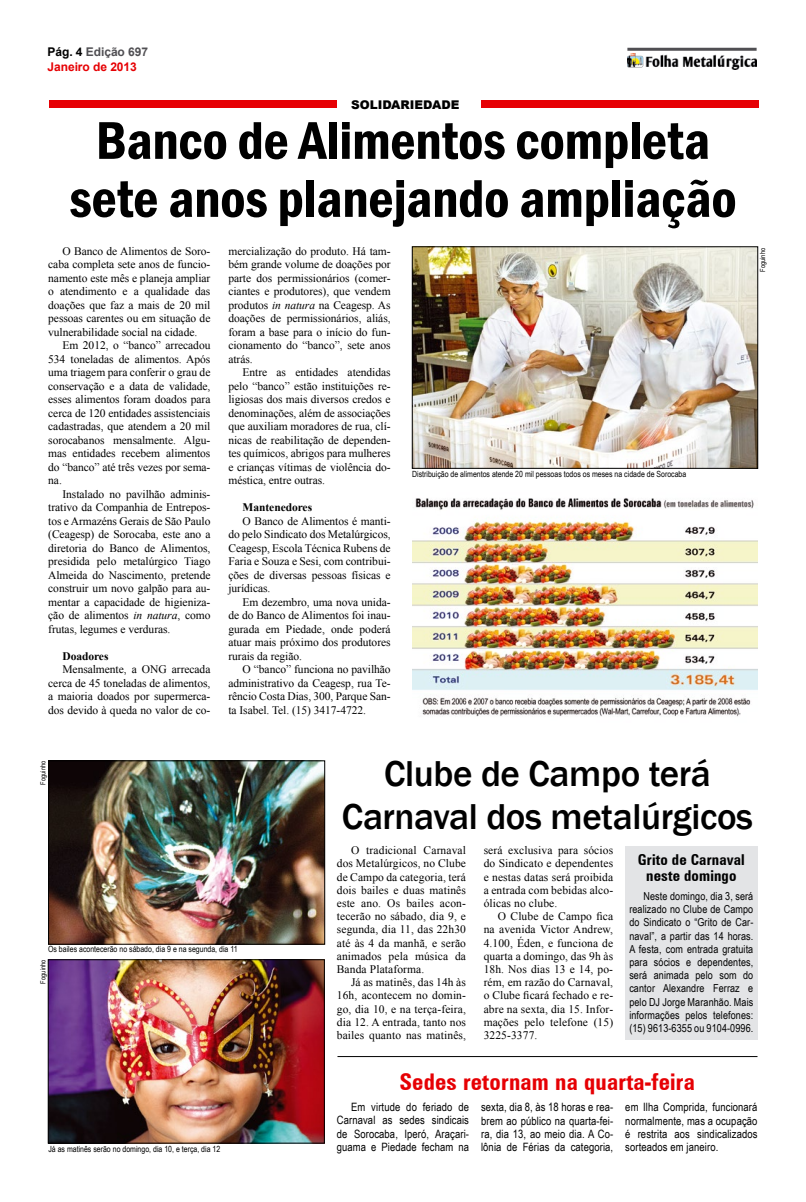
<style>
.page{position:relative;width:806px;height:1202px;background:#fff}
.page>*{position:absolute;margin:0;border:0;box-sizing:border-box;transform-origin:0 0}
.t1{font:600 condensed 55px/58px "Franklin Gothic";letter-spacing:-.005em;color:#000;text-align:center}
.t2{font:500 37px/43px "Franklin Gothic";letter-spacing:-.01em;color:#000;text-align:center}
.t3{font:700 condensed 23px "Zurich BT";letter-spacing:.01em;color:#e60004}
.t4{font:700 condensed 15px/16px "Zurich BT";letter-spacing:.01em;color:#000;text-align:center}
.t5{font:700 12px/14.4px "Arial";letter-spacing:-.005em;color:#e60004}
.t6{font:900 12px "Arial";color:#000}
.t7{font:11.5px/13.5px "Times New Roman";letter-spacing:-.005em;color:#000;text-align:justify}
.t8{font:11.5px/13.2px "Arial Narrow";letter-spacing:.01em;color:#000;text-align:justify}
.t9{font:700 11.5px "Times New Roman";letter-spacing:-.005em;color:#000}
.t10{font:11px/13.2px "Arial Narrow";letter-spacing:.01em;color:#000;text-align:justify}
.t11{font:8.5px "Arial Narrow";color:#000}
.t12{font:7px "Arial Narrow";color:#000}
.s1{color:#000}
.s2{color:#504f53}
.s3{font-style:italic}
</style>
<div class="page">
<div style="left:625px;top:847px;width:132px;height:193px;background:#e3e4e6"></div>
<hr style="left:627px;top:48px;width:129px;height:3px;background:#504f53">
<img style="left:627px;top:54px;width:129px;height:15px">
<div style="left:49px;top:101px;width:287px;height:7px;background:#e60005"></div>
<div style="left:481px;top:101px;width:277px;height:7px;background:#e60005"></div>
<img style="left:50px;top:763px;width:272px;height:179px">
<div style="left:48px;top:761px;width:276px;height:183px;border:1px solid #000"></div>
<img style="left:50px;top:962px;width:272px;height:179px">
<div style="left:48px;top:960px;width:276px;height:183px;border:1px solid #000"></div>
<img style="left:414px;top:249px;width:341px;height:217px">
<img style="left:412px;top:498px;width:345px;height:219px">
<hr style="left:337px;top:1056px;width:420px;height:1px;background:#000">
<p class="t5" style="left:48px;top:45px;width:102px"><span class="s1">Pág. 4</span> <span class="s2">Edição 697<br></span>Janeiro de 2013</p>
<p class="t6" style="left:351px;top:98px;width:110px">SOLIDARIEDADE</p>
<h1 class="t1" style="left:69px;top:111px;width:668px">Banco de Alimentos completa sete anos planejando ampliação</h1>
<p class="t7" style="left:48px;top:244px;width:164px;text-indent:14px">O Banco de Alimentos de Soro&shy;caba completa sete anos de funcio&shy;namento este mês e planeja ampliar o atendimento e a qualidade das doações que faz a mais de 20 mil pessoas carentes ou em situação de vulnerabilidade social na cidade.</p>
<p class="t7" style="left:48px;top:338px;width:164px;text-indent:14px">Em 2012, o “banco” arrecadou 534 toneladas de alimentos. Após uma triagem para conferir o grau de conservação e a data de validade, esses alimentos foram doados para cerca de 120 entidades assistenciais cadastradas, que atendem a 20 mil sorocabanos mensalmente. Algu&shy;mas entidades recebem alimentos do “banco” até três vezes por sema&shy;na.</p>
<p class="t7" style="left:48px;top:487px;width:164px;text-indent:14px">Instalado no pavilhão adminis&shy;trativo da Companhia de Entrepos&shy;tos e Armazéns Gerais de São Paulo (Ceagesp) de Sorocaba, este ano a diretoria do Banco de Alimentos, presidida pelo metalúrgico Tiago Almeida do Nascimento, pretende construir um novo galpão para au&shy;mentar a capacidade de higieniza&shy;ção de alimentos <span class="s3">in natura</span>, como frutas, legumes e verduras.</p>
<p class="t9" style="left:62px;top:648px;width:48px">Doadores</p>
<p class="t7" style="left:48px;top:662px;width:164px;text-indent:14px">Mensalmente, a ONG arrecada cerca de 45 toneladas de alimentos, a maioria doados por supermerca&shy;dos devido à queda no valor de co-</p>
<p class="t7" style="left:228px;top:244px;width:164px">mercialização do produto. Há tam&shy;bém grande volume de doações por parte dos permissionários (comer&shy;ciantes e produtores), que vendem produtos <span class="s3">in natura</span> na Ceagesp. As doações de permissionários, aliás, foram a base para o início do fun&shy;cionamento do “banco”, sete anos atrás.</p>
<p class="t7" style="left:228px;top:365px;width:164px;text-indent:14px">Entre as entidades atendidas pelo “banco” estão instituições re&shy;ligiosas dos mais diversos credos e denominações, além de associações que auxiliam moradores de rua, clí&shy;nicas de reabilitação de dependen&shy;tes químicos, abrigos para mulheres e crianças vítimas de violência do&shy;méstica, entre outras.</p>
<p class="t9" style="left:242px;top:499px;width:71px">Mantenedores</p>
<p class="t7" style="left:228px;top:514px;width:164px;text-indent:14px">O Banco de Alimentos é manti&shy;do pelo Sindicato dos Metalúrgicos, Ceagesp, Escola Técnica Rubens de Faria e Souza e Sesi, com contribui&shy;ções de diversas pessoas físicas e jurídicas.</p>
<p class="t7" style="left:228px;top:595px;width:164px;text-indent:14px">Em dezembro, uma nova unida&shy;de do Banco de Alimentos foi inau&shy;gurada em Piedade, onde poderá atuar mais próximo dos produtores rurais da região.</p>
<p class="t7" style="left:228px;top:662px;width:164px;text-indent:14px">O “banco” funciona no pavilhão administrativo da Ceagesp, rua Te&shy;rêncio Costa Dias, 300, Parque San&shy;ta Isabel. Tel. (15) 3417-4722.</p>
<p class="t11" style="left:412px;top:468px;width:275px">Distribuição de alimentos atende 20 mil pessoas todos os meses na cidade de Sorocaba</p>
<p class="t12" style="left:757px;top:272px;width:25px;rotate:-90deg">Foguinho</p>
<p class="t12" style="left:38px;top:785px;width:25px;rotate:-90deg">Foguinho</p>
<p class="t11" style="left:48px;top:942px;width:191px">Os bailes acontecerão no sábado, dia 9 e na segunda, dia 11</p>
<p class="t12" style="left:38px;top:983px;width:25px;rotate:-90deg">Foguinho</p>
<p class="t11" style="left:48px;top:1143px;width:173px">Já as matinês serão no domingo, dia 10, e terça, dia 12</p>
<h2 class="t2" style="left:342px;top:752px;width:412px">Clube de Campo terá<br>Carnaval dos metalúrgicos</h2>
<p class="t7" style="left:336px;top:843px;width:131px;line-height:13.2px;text-indent:14px">O tradicional Carnaval dos Metalúrgicos, no Clube de Campo da categoria, terá dois bailes e duas matinês este ano. Os bailes acon&shy;tecerão no sábado, dia 9, e segunda, dia 11, das 22h30 até às 4 da manhã, e serão animados pela música da Banda Plataforma.</p>
<p class="t7" style="left:336px;top:976px;width:131px;line-height:13.2px;text-indent:14px">Já as matinês, das 14h às 16h, acontecem no domin&shy;go, dia 10, e na terça-feira, dia 12. A entrada, tanto nos bailes quanto nas matinês,</p>
<p class="t7" style="left:483px;top:844px;width:131px;line-height:13.2px">será exclusiva para sócios do Sindicato e dependentes e nestas datas será proibida a entrada com bebidas alco&shy;ólicas no clube.</p>
<p class="t7" style="left:483px;top:910px;width:131px;line-height:13.2px;text-indent:14px">O Clube de Campo fica na avenida Victor Andrew, 4.100, Éden, e funciona de quarta a domingo, das 9h às 18h. Nos dias 13 e 14, po&shy;rém, em razão do Carnaval, o Clube ficará fechado e re&shy;abre na sexta, dia 15. Infor&shy;mações pelo telefone (15)<br>3225-3377.</p>
<h3 class="t4" style="left:637px;top:851px;width:108px">Grito de Carnaval neste domingo</h3>
<p class="t10" style="left:629px;top:889px;width:125px;text-indent:14px">Neste domingo, dia 3, será realizado no Clube de Campo do Sindicato o “Grito de Car&shy;naval”, a partir das 14 horas.<br>A festa, com entrada gratuita para sócios e dependentes, será animada pelo som do cantor Alexandre Ferraz e pelo DJ Jorge Maranhão. Mais informações pelos telefones: (15) 9613-6355 ou 9104-0996.</p>
<h3 class="t3" style="left:399px;top:1067px;width:297px">Sedes retornam na quarta-feira</h3>
<p class="t8" style="left:336px;top:1100px;width:134px;text-indent:14px">Em virtude do feriado de Carnaval as sedes sindicais de Sorocaba, Iperó, Araçari&shy;guama e Piedade fecham na</p>
<p class="t8" style="left:481px;top:1100px;width:134px">sexta, dia 8, às 18 horas e rea&shy;brem ao público na quarta-fei&shy;ra, dia 13, ao meio dia. A Co&shy;lônia de Férias da categoria,</p>
<p class="t8" style="left:625px;top:1100px;width:134px">em Ilha Comprida, funcionará normalmente, mas a ocupação é restrita aos sindicalizados sorteados em janeiro.</p>
</div>
